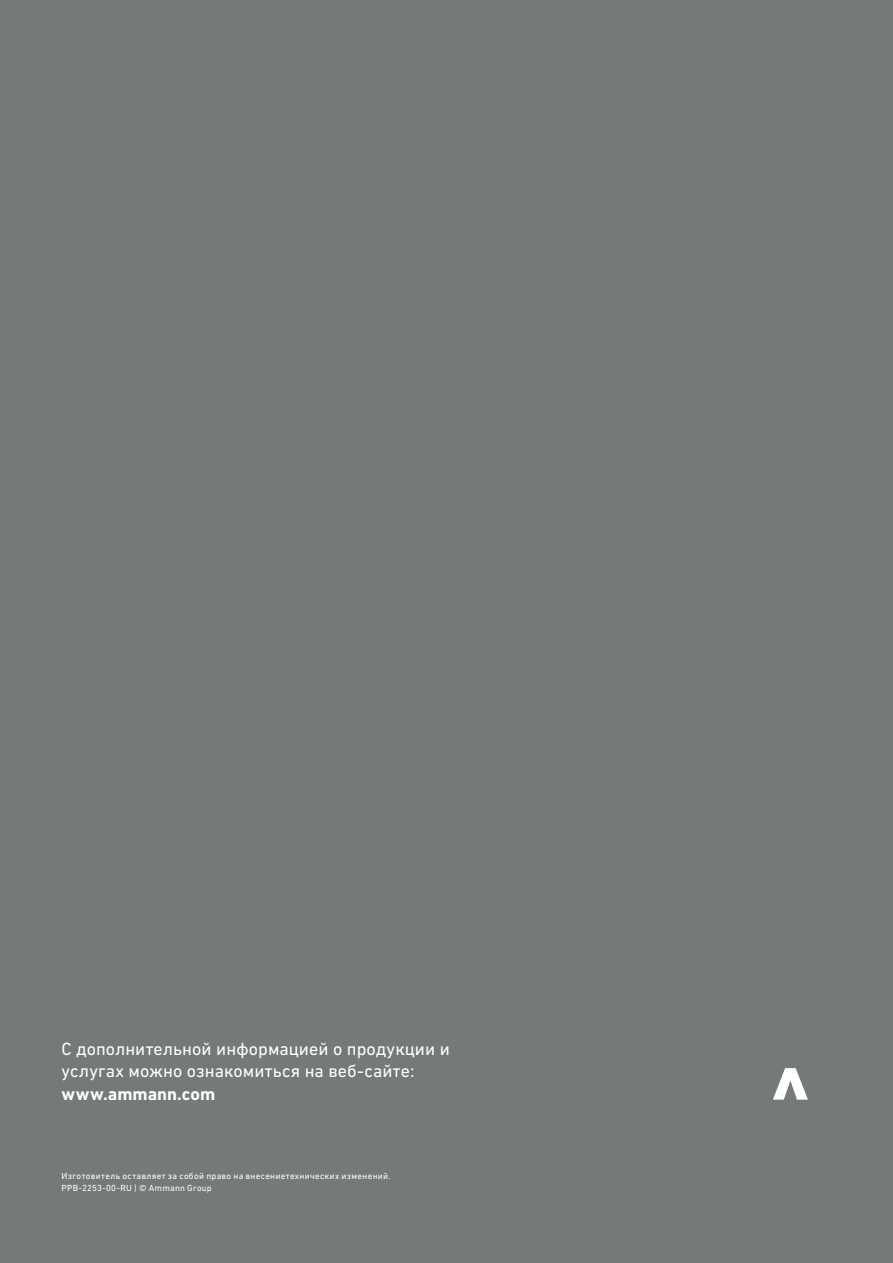
<style>
.page{position:relative;width:893px;height:1263px;background:#757a77}
.page>*{position:absolute;margin:0;border:0;box-sizing:border-box;transform-origin:0 0}
.t1{font:18px/22.5px "DIN Next CYR";letter-spacing:.005em;color:#fff}
.t2{font:700 18px "DIN Next CYR";color:#fff}
.t3{font:9px "DIN Next CYR";letter-spacing:.035em;color:#fff}
.t4{font:9px "DIN Next LT Pro";letter-spacing:.025em;color:#fff}
</style>
<div class="page">
<svg style="left:773px;top:1068px;width:35px;height:32px"></svg>
<p class="t1" style="left:62px;top:1037px;width:390px">С дополнительной информацией о продукции и услугах можно ознакомиться на веб-сайте:</p>
<p class="t2" style="left:62px;top:1083px;width:155px">www.ammann.com</p>
<p class="t3" style="left:62px;top:1170px;width:331px">Изготовитель оставляет за собой право на внесениетехнических изменений.</p>
<p class="t4" style="left:62px;top:1182px;width:152px">PPB-2253-00-RU | © Ammann Group</p>
</div>
